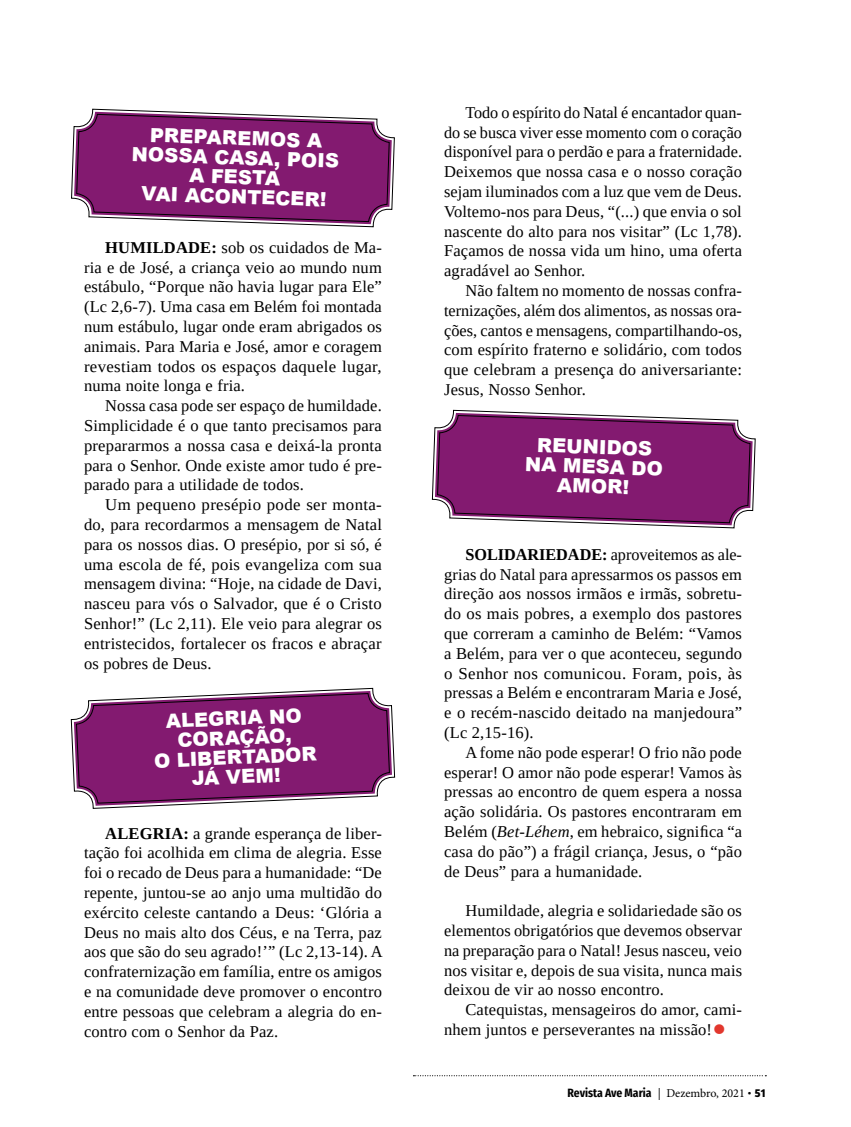
<style>
.page{position:relative;width:851px;height:1127px;background:#fff}
.page>*{position:absolute;margin:0;border:0;box-sizing:border-box;transform-origin:0 0}
.t1{font:41.25px "Tinos";color:#e2372d}
.t2{font:900 19.5px/19.5px "Arial";color:#fff;text-align:center}
.t3{font:16.5px/19.8px "Tinos";letter-spacing:.01em;color:#000;text-align:justify}
.t4{font:700 12px "Fira Sans Condensed";color:#000}
.s1{font-weight:700}
.s2{font-style:italic}
.s3{font-family:"Minion Pro";font-weight:400}
.s4{font-family:"Amaranth"}
</style>
<div class="page">
<svg style="left:71px;top:108px;width:324px;height:120px"></svg>
<svg style="left:74px;top:112px;width:317px;height:112px;background:#8a307a"></svg>
<svg style="left:431px;top:409px;width:325px;height:120px"></svg>
<svg style="left:435px;top:413px;width:317px;height:112px;background:#8a307a"></svg>
<svg style="left:70px;top:687px;width:325px;height:122px"></svg>
<svg style="left:74px;top:691px;width:318px;height:115px;background:#8d367d"></svg>
<svg style="left:413px;top:1075px;width:353px;height:1px"></svg>
<p class="t2" style="left:133px;top:124px;width:209px;rotate:2deg">PREPAREMOS A<br>NOSSA CASA, POIS<br>A FESTA<br>VAI ACONTECER!</p>
<p class="t3" style="left:84px;top:237px;width:299px;text-indent:21px"><span class="s1">HUMILDADE:</span> sob os cuidados de Ma&shy;ria e de José, a criança veio ao mundo num estábulo, “Porque não havia lugar para Ele” (Lc 2,6-7). Uma casa em Belém foi montada num estábulo, lugar onde eram abrigados os animais. Para Maria e José, amor e coragem revestiam todos os espaços daquele lugar, numa noite longa e fria.</p>
<p class="t3" style="left:84px;top:396px;width:299px;text-indent:21px">Nossa casa pode ser espaço de humildade.<br>Simplicidade é o que tanto precisamos para prepararmos a nossa casa e deixá-la pronta para o Senhor. Onde existe amor tudo é pre&shy;parado para a utilidade de todos.</p>
<p class="t3" style="left:84px;top:495px;width:299px;text-indent:21px">Um pequeno presépio pode ser monta&shy;do, para recordarmos a mensagem de Natal para os nossos dias. O presépio, por si só, é uma escola de fé, pois evangeliza com sua mensagem divina: “Hoje, na cidade de Davi, nasceu para vós o Salvador, que é o Cristo Senhor!” (Lc 2,11). Ele veio para alegrar os entristecidos, fortalecer os fracos e abraçar os pobres de Deus.</p>
<p class="t2" style="left:151px;top:712px;width:164px;rotate:-3deg">ALEGRIA NO<br>CORAÇÃO,<br>O LIBERTADOR<br>JÁ VEM!</p>
<p class="t3" style="left:84px;top:823px;width:300px;text-indent:21px"><span class="s1">ALEGRIA:</span> a grande esperança de liber&shy;tação foi acolhida em clima de alegria. Esse foi o recado de Deus para a humanidade: “De repente, juntou-se ao anjo uma multidão do exército celeste cantando a Deus: ‘Glória a Deus no mais alto dos Céus, e na Terra, paz aos que são do seu agrado!’” (Lc 2,13-14). A confraternização em família, entre os amigos e na comunidade deve promover o encontro entre pessoas que celebram a alegria do en&shy;contro com o Senhor da Paz.</p>
<p class="t3" style="left:444px;top:102px;width:299px;text-indent:21px">Todo o espírito do Natal é encantador quan&shy;do se busca viver esse momento com o coração disponível para o perdão e para a fraternidade.<br>Deixemos que nossa casa e o nosso coração sejam iluminados com a luz que vem de Deus.<br>Voltemo-nos para Deus, “(...) que envia o sol nascente do alto para nos visitar” (Lc 1,78).<br>Façamos de nossa vida um hino, uma oferta agradável ao Senhor.</p>
<p class="t3" style="left:444px;top:280px;width:299px;text-indent:21px">Não faltem no momento de nossas confra&shy;ternizações, além dos alimentos, as nossas ora&shy;ções, cantos e mensagens, compartilhando-os, com espírito fraterno e solidário, com todos que celebram a presença do aniversariante:<br>Jesus, Nosso Senhor.</p>
<p class="t2" style="left:526px;top:434px;width:139px;rotate:2deg">REUNIDOS<br>NA MESA DO<br>AMOR!</p>
<p class="t3" style="left:444px;top:544px;width:299px;text-indent:21px"><span class="s1">SOLIDARIEDADE:</span> aproveitemos as ale&shy;grias do Natal para apressarmos os passos em direção aos nossos irmãos e irmãs, sobretu&shy;do os mais pobres, a exemplo dos pastores que correram a caminho de Belém: “Vamos a Belém, para ver o que aconteceu, segundo o Senhor nos comunicou. Foram, pois, às pressas a Belém e encontraram Maria e José, e o recém-nascido deitado na manjedoura” (Lc 2,15-16).</p>
<p class="t3" style="left:444px;top:742px;width:299px;text-indent:21px">A fome não pode esperar! O frio não pode esperar! O amor não pode esperar! Vamos às pressas ao encontro de quem espera a nossa ação solidária. Os pastores encontraram em Belém (<span class="s2">Bet-Léhem</span>, em hebraico, significa “a casa do pão”) a frágil criança, Jesus, o “pão de Deus” para a humanidade.</p>
<p class="t3" style="left:444px;top:901px;width:299px;text-indent:21px">Humildade, alegria e solidariedade são os elementos obrigatórios que devemos observar na preparação para o Natal! Jesus nasceu, veio nos visitar e, depois de sua visita, nunca mais deixou de vir ao nosso encontro.</p>
<p class="t3" style="left:444px;top:999px;width:299px;text-indent:21px">Catequistas, mensageiros do amor, cami&shy;nhem juntos e perseverantes na missão!</p>
<h1 class="t1" style="left:712px;top:1002px;width:16px">•</h1>
<p class="t4" style="left:567px;top:1082px;width:200px">Revista Ave Maria <span class="s3">| Dezembro, 2021</span> <span class="s4">• 51</span></p>
</div>
